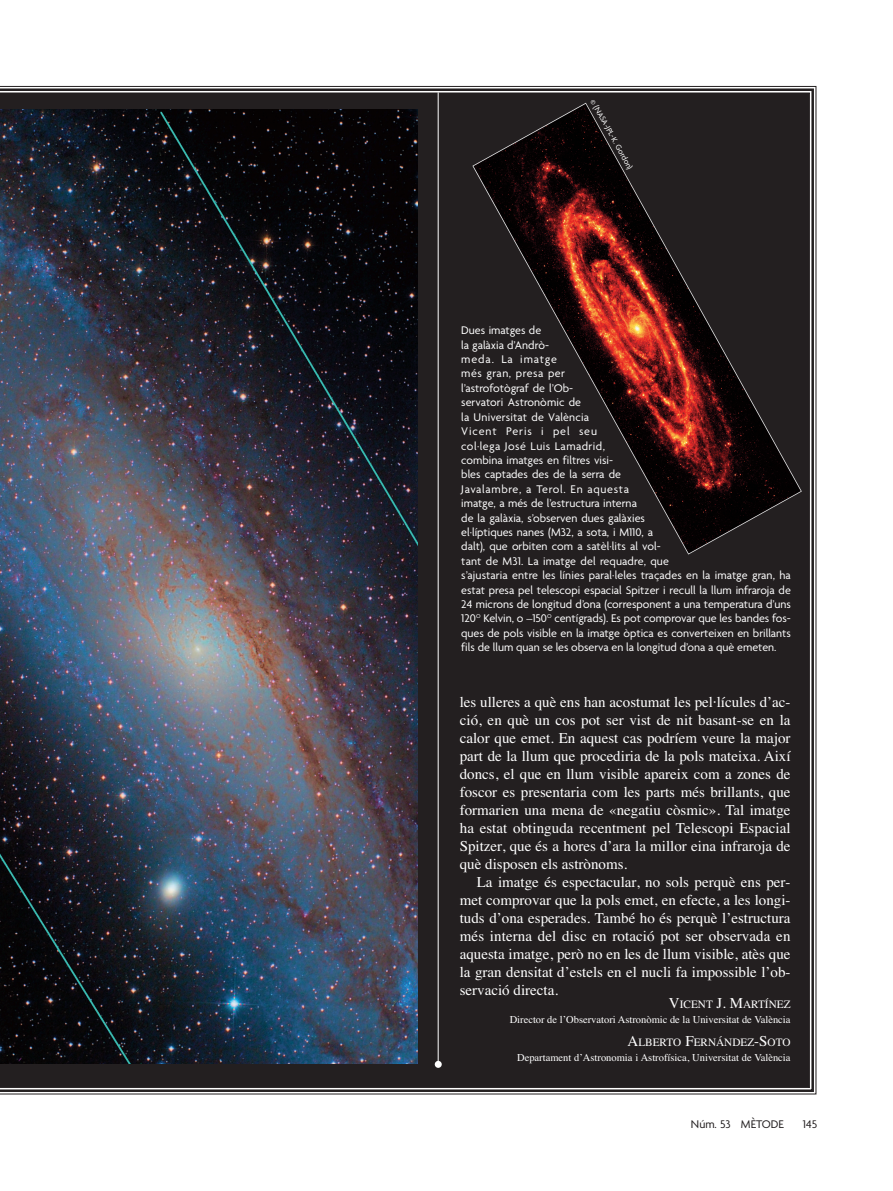
<style>
.page{position:relative;width:893px;height:1191px;background:#fff}
.page>*{position:absolute;margin:0;border:0;box-sizing:border-box;transform-origin:0 0}
.t1{font:15px/18px "Times";color:#fff;text-align:justify}
.t2{font:12px/14.4px "Agenda";color:#fff}
.t3{font:12px "Agenda";color:#231f20}
.t4{font:11.25px "Times";color:#fff}
.t5{font:10.5px "Times";color:#fff}
.t6{font:8.25px "Agenda";color:#fff}
.s1{font-size:15px}
</style>
<div class="page">
<img style="left:0;top:85px;width:817px;height:1010px">
<p class="t6" style="left:595px;top:98px;width:81px;rotate:61deg">© (NASA-JPL-K. Gordon)</p>
<p class="t2" style="left:461px;top:324px;width:331px">Dues imatges de<br>la galàxia d’Andrò-<br>meda. La imatge<br>més gran, presa per<br>l’astrofotògraf de l’Ob-<br>servatori Astronòmic de<br>la Universitat de València<br>Vicent Peris i pel seu<br>col·lega José Luis Lamadrid,<br>combina imatges en filtres visi-<br>bles captades des de la serra de<br>Javalambre, a Terol. En aquesta<br>imatge, a més de l’estructura interna<br>de la galàxia, s’observen dues galàxies<br>el·líptiques nanes (M32, a sota, i M110, a<br>dalt), que orbiten com a satèl·lits al vol-<br>tant de M31. La imatge del requadre, que<br>s’ajustaria entre les línies paral·leles traçades en la imatge gran, ha estat presa pel telescopi espacial Spitzer i recull la llum infraroja de 24 microns de longitud d’ona (corresponent a una temperatura d’uns 120<sup>O</sup> Kelvin, o –150<sup>O</sup> centígrads). Es pot comprovar que les bandes fos&shy;ques de pols visible en la imatge òptica es converteixen en brillants fils de llum quan se les observa en la longitud d’ona a què emeten.</p>
<p class="t1" style="left:460px;top:694px;width:332px">les ulleres a què ens han acostumat les pel·lícules d’ac&shy;ció, en què un cos pot ser vist de nit basant-se en la calor que emet. En aquest cas podríem veure la major part de la llum que procediria de la pols mateixa. Així doncs, el que en llum visible apareix com a zones de foscor es presentaria com les parts més brillants, que formarien una mena de «negatiu còsmic». Tal imatge ha estat obtinguda recentment pel Telescopi Espacial Spitzer, que és a hores d’ara la millor eina infraroja de què disposen els astrònoms.</p>
<p class="t1" style="left:460px;top:874px;width:332px;text-indent:17px">La imatge és espectacular, no sols perquè ens per&shy;met comprovar que la pols emet, en efecte, a les longi&shy;tuds d’ona esperades. També ho és perquè l’estructura més interna del disc en rotació pot ser observada en aquesta imatge, però no en les de llum visible, atès que la gran densitat d’estels en el nucli fa impossible l’ob&shy;servació directa.</p>
<p class="t4" style="left:669px;top:1000px;width:123px"><span class="s1">V</span>ICENT <span class="s1">J. M</span>ARTÍNEZ</p>
<p class="t5" style="left:510px;top:1015px;width:282px">Director de l’Observatori Astronòmic de la Universitat de València</p>
<p class="t4" style="left:627px;top:1037px;width:165px"><span class="s1">A</span>LBERTO <span class="s1">F</span>ERNÁNDEZ<span class="s1">-S</span>OTO</p>
<p class="t5" style="left:517px;top:1053px;width:275px">Departament d’Astronomia i Astrofísica, Universitat de València</p>
<p class="t3" style="left:691px;top:1119px;width:94px">Núm. 53 MÈTODE</p>
<p class="t3" style="left:803px;top:1119px;width:16px">145</p>
</div>
